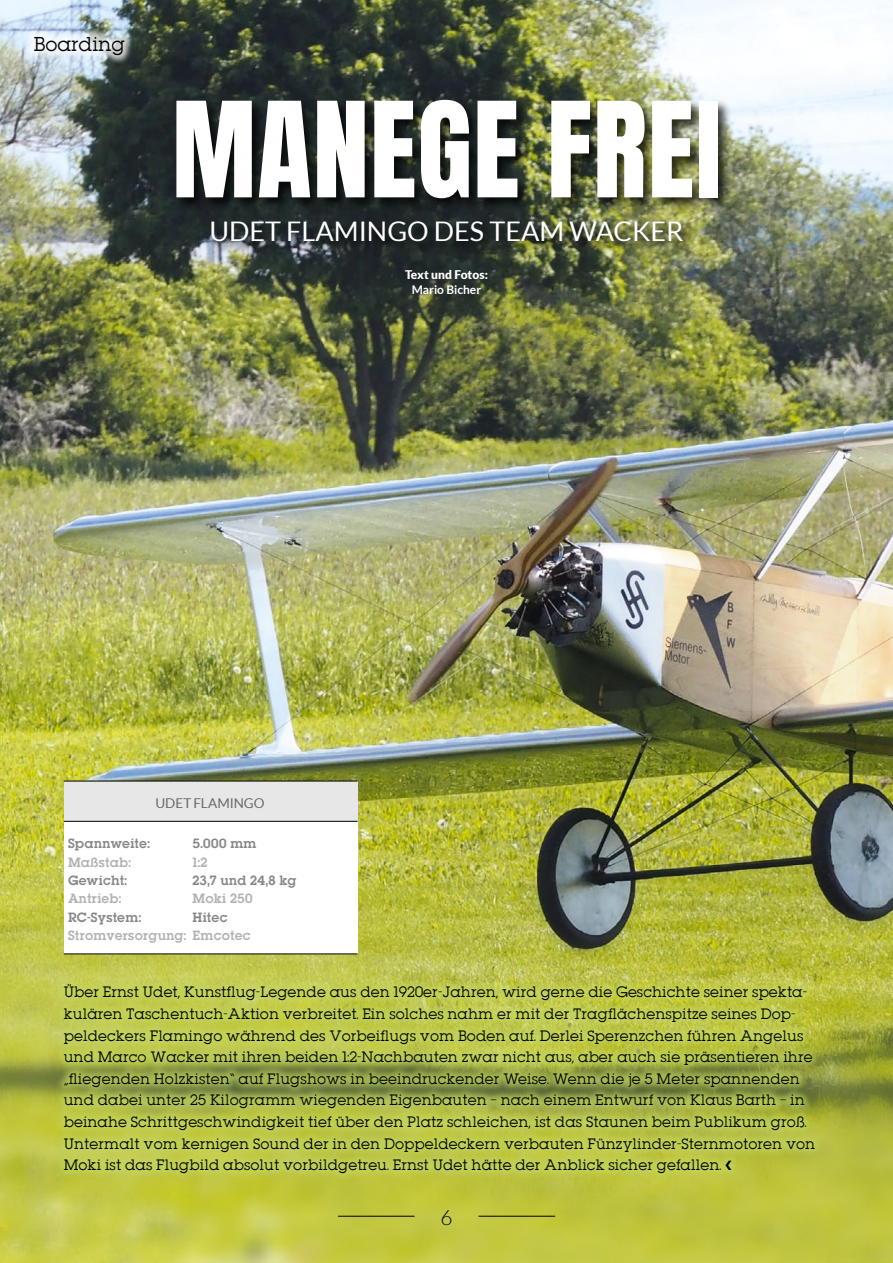
<style>
.page{position:relative;width:893px;height:1263px;background:#fff}
.page>*{position:absolute;margin:0;border:0;box-sizing:border-box;transform-origin:0 0}
.t1{font:112.5px "Anton";letter-spacing:.01em;color:#fff}
.t2{font:27px "Lato";color:#fff}
.t3{font:300 21px "Lato";color:#000}
.t4{font:18px "Lubalin";color:#000}
.t5{font:13.5px/21.6px "Lubalin";letter-spacing:.01em;color:#000}
.t6{font:13.5px "Lato";color:#656a66}
.t7{font:12px/18.5px "Lubalin Demi";letter-spacing:.015em;color:#b1b2b3}
.t8{font:12px "Lubalin Demi";letter-spacing:.01em;color:#868786}
.t9{font:900 12px/15px "Lato";color:#fff;text-align:center}
.s1{font-weight:700}
.s2{color:#868786}
</style>
<div class="page">
<img style="left:0;top:0;width:893px;height:1263px">
<hr style="left:338px;top:1216px;width:77px;height:1px;background:#000">
<hr style="left:479px;top:1216px;width:76px;height:1px;background:#000">
<div style="left:24px;top:27px;width:110px;height:38px;background:#fff;opacity:.75"></div>
<div style="left:174px;top:98px;width:558px;height:157px;background:#000;opacity:.75"></div>
<div style="left:64px;top:821px;width:294px;height:133px;background:#fff"></div>
<div style="left:64px;top:781px;width:294px;height:41px;background:#e7e7e7"></div>
<hr style="left:64px;top:821px;width:294px;height:1px;background:#000">
<hr style="left:64px;top:781px;width:294px;height:1px;background:#000">
<hr style="left:64px;top:953px;width:294px;height:1px;background:#000">
<div style="left:55px;top:975px;width:769px;height:208px;background:#c3d65f;opacity:.75"></div>
<p class="t4" style="left:34px;top:32px;width:93px">Boarding</p>
<p class="t1" style="left:172px;top:93px;width:550px">MANEGE FREI</p>
<p class="t2" style="left:209px;top:216px;width:476px">UDET FLAMINGO DES TEAM WACKER</p>
<p class="t9" style="left:405px;top:266px;width:84px">Text und Fotos:<br><span class="s1">Mario Bicher</span></p>
<p class="t6" style="left:155px;top:795px;width:111px">UDET FLAMINGO</p>
<p class="t8" style="left:68px;top:835px;width:83px">Spannweite:</p>
<p class="t8" style="left:193px;top:835px;width:66px">5.000 mm</p>
<p class="t7" style="left:68px;top:853px;width:64px">Maßstab:</p>
<p class="t7" style="left:193px;top:853px;width:17px">1:2</p>
<p class="t8" style="left:68px;top:872px;width:61px">Gewicht:</p>
<p class="t8" style="left:193px;top:872px;width:106px">23,7 und 24,8 kg</p>
<p class="t7" style="left:68px;top:889px;width:55px">Antrieb:</p>
<p class="t7" style="left:193px;top:889px;width:62px">Moki 250</p>
<p class="t8" style="left:68px;top:908px;width:75px">RC-System:</p>
<p class="t7" style="left:68px;top:908px;width:184px;text-indent:125px"><span class="s2">Hitec<br></span>Stromversorgung: Emcotec</p>
<p class="t5" style="left:64px;top:981px;width:753px">Über Ernst Udet, Kunstflug-Legende aus den 1920er-Jahren, wird gerne die Geschichte seiner spekta&shy;kulären Taschentuch-Aktion verbreitet. Ein solches nahm er mit der Tragflächenspitze seines Dop&shy;peldeckers Flamingo während des Vorbeiflugs vom Boden auf. Derlei Sperenzchen führen Angelus und Marco Wacker mit ihren beiden 1:2-Nachbauten zwar nicht aus, aber auch sie präsentieren ihre „fliegenden Holzkisten“ auf Flugshows in beeindruckender Weise. Wenn die je 5 Meter spannenden und dabei unter 25 Kilogramm wiegenden Eigenbauten – nach einem Entwurf von Klaus Barth – in beinahe Schrittgeschwindigkeit tief über den Platz schleichen, ist das Staunen beim Publikum groß.<br>Untermalt vom kernigen Sound der in den Doppeldeckern verbauten Fünzylinder-Sternmotoren von Moki ist das Flugbild absolut vorbildgetreu. Ernst Udet hätte der Anblick sicher gefallen. ❮</p>
<p class="t3" style="left:440px;top:1206px;width:14px">6</p>
</div>
